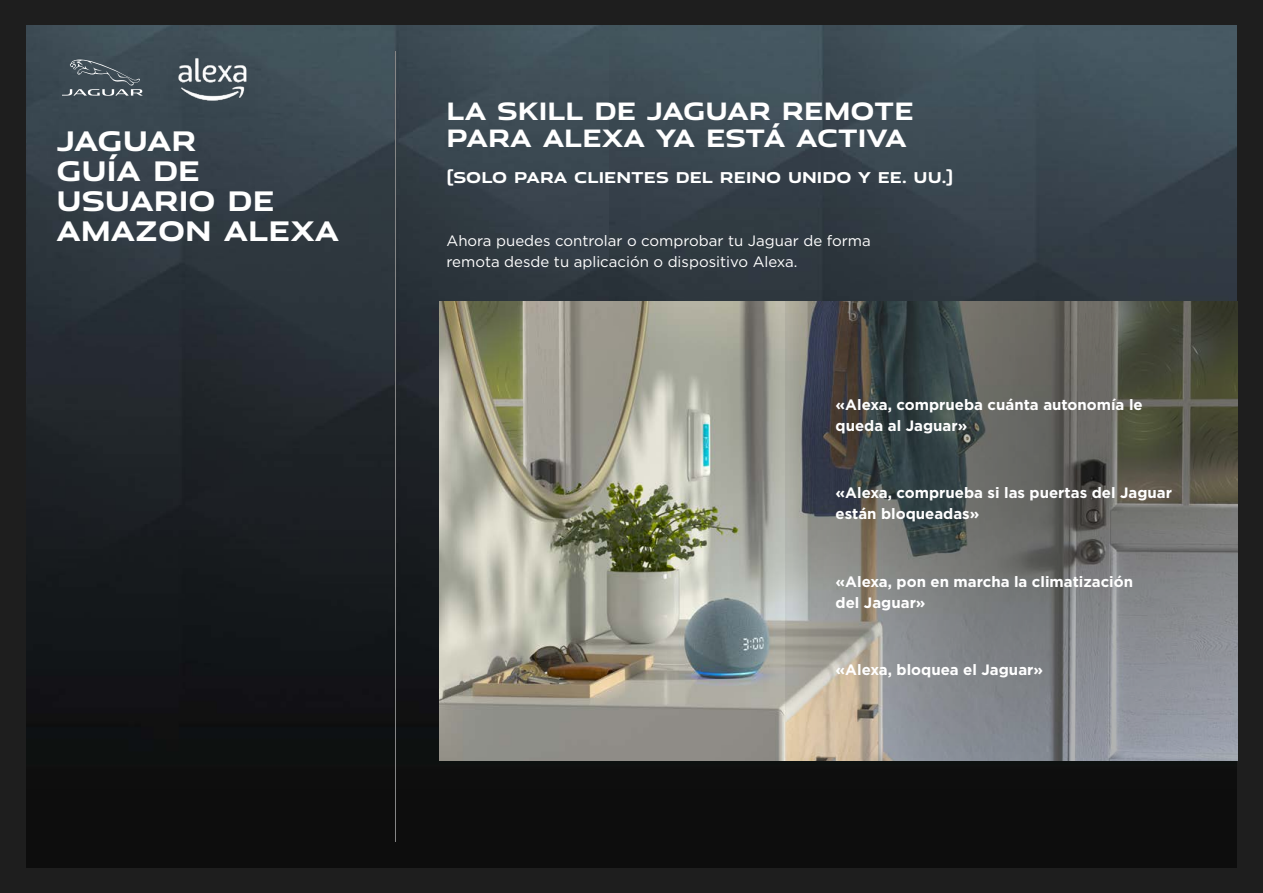
<style>
.page{position:relative;width:1263px;height:893px;background:#1e1e1e}
.page>*{position:absolute;margin:0;border:0;box-sizing:border-box;transform-origin:0 0}
.t1{font:700 27px/30px "Jaguar Modern";color:#fff}
.t2{font:700 24px/27px "Jaguar Modern";color:#fff;text-align:right}
.t3{font:700 15px/21px "Gotham";color:#fff}
.t4{font:15px/21px "Gotham";color:#fff}
.t5{font:700 15px "Jaguar Modern";color:#fff}
</style>
<div class="page">
<img style="left:26px;top:26px;width:1210px;height:841px">
<img style="left:168px;top:52px;width:89px;height:66px">
<svg style="left:62px;top:60px;width:81px;height:36px;background:#535f67"></svg>
<hr style="left:395px;top:51px;width:1px;height:791px;background:#878787">
<img style="left:439px;top:301px;width:346px;height:459px">
<svg style="left:785px;top:301px;width:452px;height:459px;background:#707270"></svg>
<h1 class="t1" style="left:56px;top:124px;width:284px">JAGUAR<br>GUÍA DE<br>USUARIO DE<br>AMAZON ALEXA</h1>
<h2 class="t2" style="left:446px;top:96px;width:469px">DE JAGUAR REMOTE<br>PARA ALEXA YA ESTÁ ACTIVA</h2>
<p class="t5" style="left:446px;top:165px;width:508px">(SOLO PARA CLIENTES DEL REINO U NIDO Y EE. UU.)</p>
<h2 class="t2" style="left:446px;top:96px;width:119px">LA SKILL</h2>
<p class="t4" style="left:446px;top:230px;width:426px">Ahora puedes controlar o comprobar tu Jaguar de forma remota desde tu aplicación o dispositivo Alexa.</p>
<p class="t3" style="left:836px;top:394px;width:309px">«Alexa, comprueba cuánta autonomía le queda al Jaguar»</p>
<p class="t3" style="left:836px;top:482px;width:338px">«Alexa, comprueba si las puertas del Jaguar están bloqueadas»</p>
<p class="t3" style="left:836px;top:571px;width:299px">«Alexa, pon en marcha la climatización del Jaguar»</p>
<p class="t3" style="left:836px;top:659px;width:209px">«Alexa, bloquea el Jaguar»</p>
</div>
